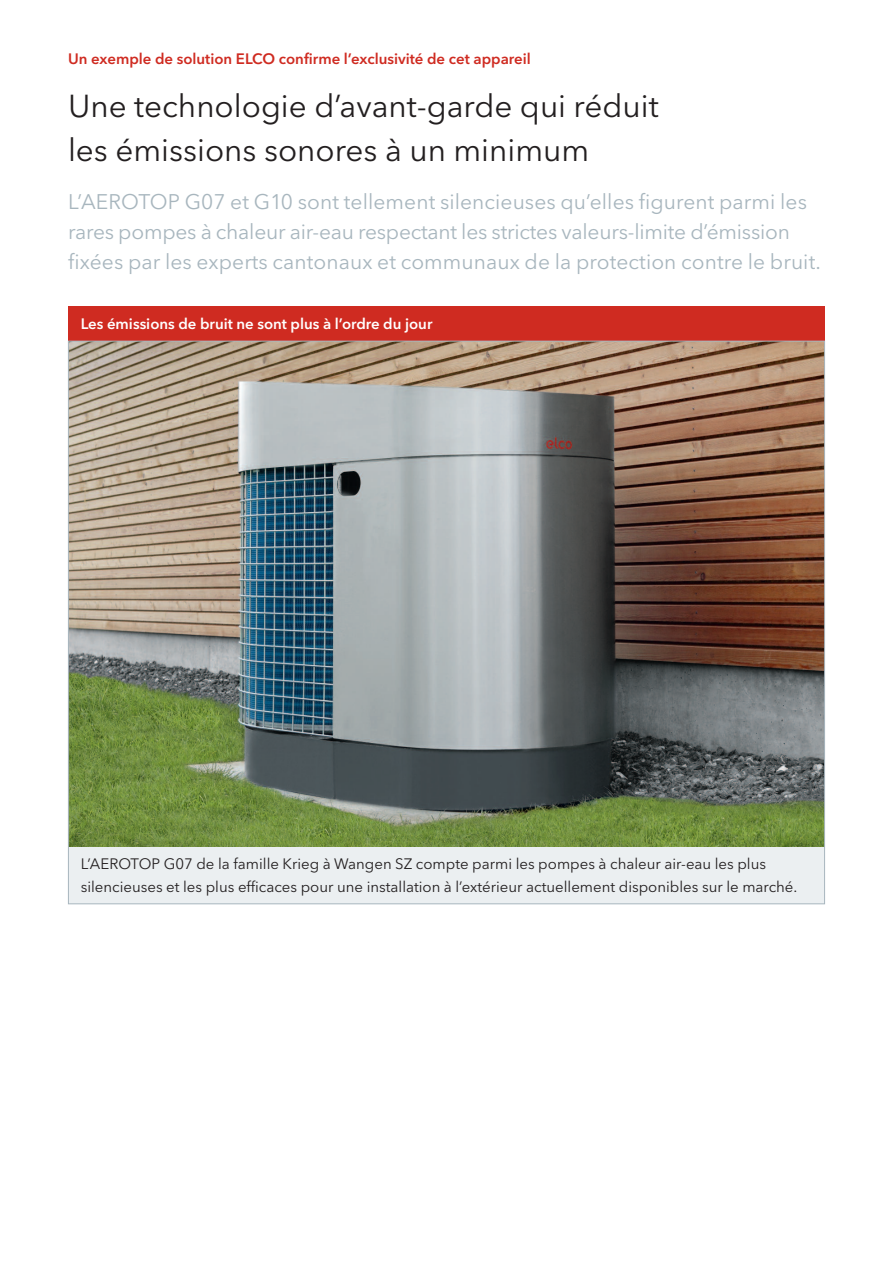
<style>
.page{position:relative;width:893px;height:1263px;background:#fff}
.page>*{position:absolute;margin:0;border:0;box-sizing:border-box;transform-origin:0 0}
.t1{font:31.5px/43.2px "Avenir Next LT Pro";color:#231f20}
.t2{font:21px/30px "Avenir Next LT Pro";letter-spacing:.005em;color:#a8b6be}
.t3{font:15px/22.5px "Avenir Next LT Pro";color:#231f20}
.t4{font:600 15px "Avenir Next LT Pro";color:#cf2b21}
.t5{font:600 15px "Avenir Next LT Pro";color:#fff}
</style>
<div class="page">
<img style="left:70px;top:343px;width:753px;height:504px">
<div style="left:68px;top:307px;width:757px;height:34px;background:#cf2b21"></div>
<div style="left:68px;top:847px;width:757px;height:56px;background:#ebeff1"></div>
<p class="t4" style="left:68px;top:54px;width:464px">Un exemple de solution ELCO confirme l’exclusivité de cet appareil</p>
<h1 class="t1" style="left:68px;top:88px;width:592px">Une technologie d’avant-garde qui réduit les émissions sonores à un minimum</h1>
<p class="t2" style="left:68px;top:189px;width:754px">L’AEROTOP G07 et G10 sont tellement silencieuses qu’elles figurent parmi les rares pompes à chaleur air-eau respectant les strictes valeurs-limite d’émission fixées par les experts cantonaux et communaux de la protection contre le bruit.</p>
<p class="t5" style="left:81px;top:319px;width:353px">Les émissions de bruit ne sont plus à l’ordre du jour</p>
<p class="t3" style="left:81px;top:855px;width:718px">L’AEROTOP G07 de la famille Krieg à Wangen SZ compte parmi les pompes à chaleur air-eau les plus silencieuses et les plus efficaces pour une installation à l’extérieur actuellement disponibles sur le marché.</p>
</div>
